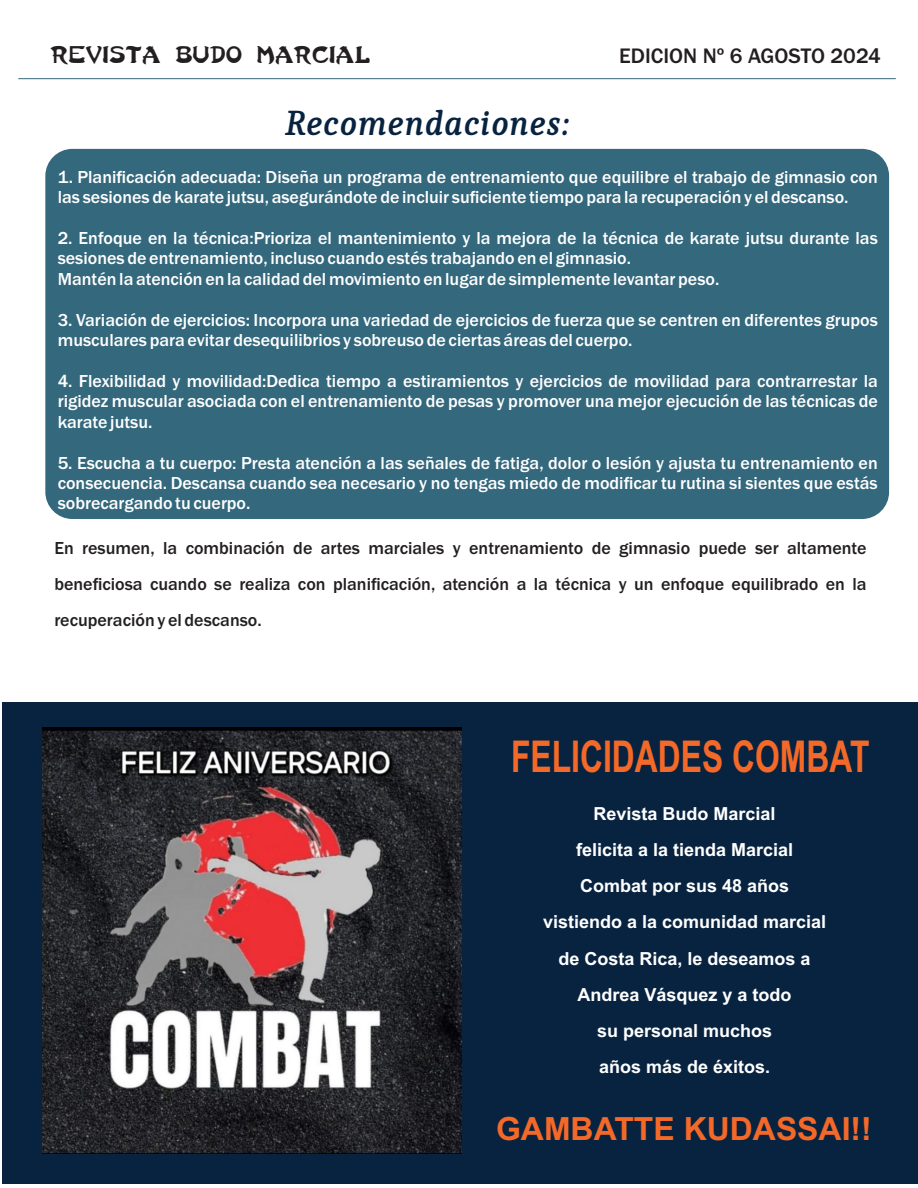
<style>
.page{position:relative;width:918px;height:1188px;background:#fff}
.page>*{position:absolute;margin:0;border:0;box-sizing:border-box;transform-origin:0 0}
.t1{font:700 43.8px "Arial";color:#f46928;scale:.73 1}
.t2{font:italic 700 36px "Caladea";letter-spacing:.02em;color:#082340}
.t3{font:700 31.95px "Arial";color:#f46928}
.t4{font:500 21.75px "Franklin Gothic";color:#231f20}
.t5{font:18.3px "Last Ninja";color:#231f20}
.t6{font:500 18px/20.4px "Franklin Gothic";color:#fff}
.t7{font:500 18px/36px "Franklin Gothic";color:#231f20;text-align:justify}
.t8{font:700 18px/36.2px "Arial";color:#fff;text-align:center}
</style>
<div class="page">
<div style="left:3px;top:702px;width:915px;height:481px;background:#082340"></div>
<div style="left:45px;top:149px;width:844px;height:370px;background:#34687d;border-radius:27px"></div>
<hr style="left:18px;top:78px;width:878px;height:1px;background:#34687d">
<img style="left:43px;top:728px;width:418px;height:425px">
<p class="t5" style="left:50px;top:46px;width:322px">REVISTA BUDO MARCIAL</p>
<p class="t4" style="left:619px;top:48px;width:263px">EDICION Nº 6 AGOSTO 2024</p>
<h2 class="t2" style="left:285px;top:107px;width:287px">Recomendaciones:</h2>
<p class="t6" style="left:58px;top:168px;width:822px">1. Planificación adecuada: Diseña un programa de entrenamiento que equilibre el trabajo de gimnasio con las sesiones de karate jutsu, asegurándote de incluir suficiente tiempo para la recuperación y el descanso.</p>
<p class="t6" style="left:58px;top:229px;width:822px">2. Enfoque en la técnica:Prioriza el mantenimiento y la mejora de la técnica de karate jutsu durante las sesiones de entrenamiento, incluso cuando estés trabajando en el gimnasio.<br>Mantén la atención en la calidad del movimiento en lugar de simplemente levantar peso.</p>
<p class="t6" style="left:58px;top:311px;width:822px">3. Variación de ejercicios: Incorpora una variedad de ejercicios de fuerza que se centren en diferentes grupos musculares para evitar desequilibrios y sobreuso de ciertas áreas del cuerpo.</p>
<p class="t6" style="left:58px;top:372px;width:822px;text-align:justify">4. Flexibilidad y movilidad:Dedica tiempo a estiramientos y ejercicios de movilidad para contrarrestar la rigidez muscular asociada con el entrenamiento de pesas y promover una mejor ejecución de las técnicas de karate jutsu.</p>
<p class="t6" style="left:58px;top:454px;width:822px;text-align:justify">5. Escucha a tu cuerpo: Presta atención a las señales de fatiga, dolor o lesión y ajusta tu entrenamiento en consecuencia. Descansa cuando sea necesario y no tengas miedo de modificar tu rutina si sientes que estás sobrecargando tu cuerpo.</p>
<p class="t7" style="left:54px;top:532px;width:814px">En resumen, la combinación de artes marciales y entrenamiento de gimnasio puede ser altamente beneficiosa cuando se realiza con planificación, atención a la técnica y un enfoque equilibrado en la recuperación y el descanso.</p>
<h1 class="t1" style="left:511px;top:740px;width:492px">FELICIDADES COMBAT</h1>
<p class="t8" style="left:543px;top:797px;width:285px">Revista Budo Marcial<br>felicita a la tienda Marcial<br>Combat por sus 48 años vistiendo a la comunidad marcial de Costa Rica, le deseamos a<br>Andrea Vásquez y a todo<br>su personal muchos<br>años más de éxitos.</p>
<h3 class="t3" style="left:496px;top:1116px;width:377px">GAMBATTE KUDASSAI!!</h3>
</div>
